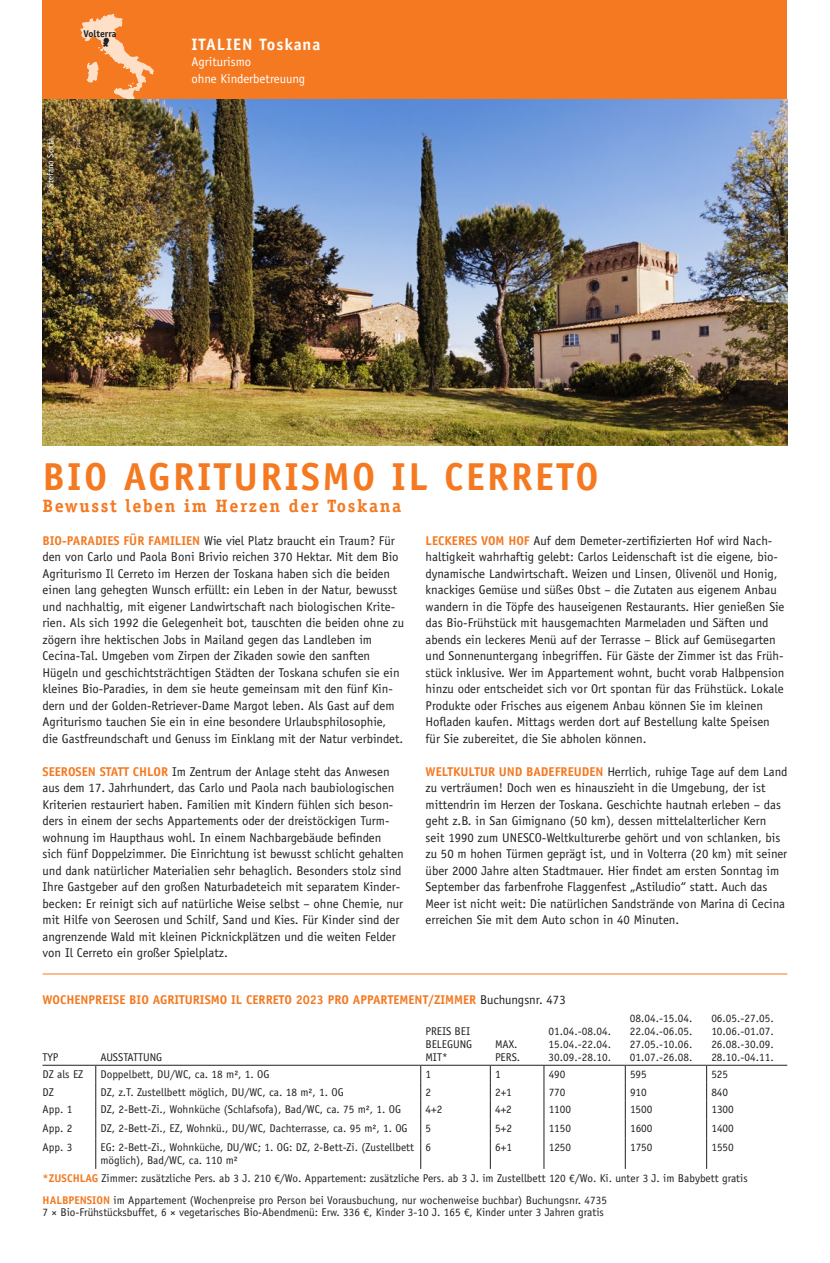
<style>
.page{position:relative;width:830px;height:1263px;background:#fff}
.page>*{position:absolute;margin:0;border:0;box-sizing:border-box;transform-origin:0 0}
.t1{font:700 39px "Officina Sans Std";letter-spacing:.06em;color:#f47921}
.t2{font:700 18px "Officina Serif Std";letter-spacing:.09em;color:#f47921}
.t3{font:700 16.5px "Officina Sans Std";letter-spacing:.06em;color:#fff}
.t4{font:12.75px/16.5px "Officina Sans Std";color:#231f20}
.t5{font:700 12.75px "Officina Sans Std";color:#f47921}
.t6{font:12.75px/16.5px "Officina Sans Std";color:#fff}
.t7{font:11.25px/12.8px "Officina Sans Std";color:#231f20}
.t8{font:700 9.75px "Officina Sans Std";color:#231f20}
.t9{font:9px "Officina Sans Std";color:#fff}
.t10{font:7.5px "Zapf Dingbats Std";color:#231f20}
.s1{font-weight:700;color:#f47921}
.s2{font-weight:400;color:#231f20}
</style>
<div class="page">
<div style="left:43px;top:0;width:744px;height:116px;background:#f47921"></div>
<img style="left:42px;top:99px;width:744px;height:347px">
<hr style="left:43px;top:1065px;width:53px;height:1px;background:#231f20">
<hr style="left:96px;top:1065px;width:324px;height:1px;background:#231f20">
<hr style="left:420px;top:1065px;width:70px;height:1px;background:#231f20">
<hr style="left:490px;top:1065px;width:53px;height:1px;background:#231f20">
<hr style="left:543px;top:1065px;width:82px;height:1px;background:#231f20">
<hr style="left:625px;top:1065px;width:81px;height:1px;background:#231f20">
<hr style="left:706px;top:1065px;width:80px;height:1px;background:#231f20">
<svg style="left:95px;top:1065px;width:1px;height:74px"></svg>
<svg style="left:420px;top:1065px;width:1px;height:74px"></svg>
<svg style="left:489px;top:1065px;width:1px;height:74px"></svg>
<svg style="left:543px;top:1065px;width:1px;height:74px"></svg>
<svg style="left:624px;top:1065px;width:1px;height:74px"></svg>
<svg style="left:706px;top:1065px;width:1px;height:74px"></svg>
<hr style="left:95px;top:1139px;width:1px;height:30px;background:#231f20">
<hr style="left:420px;top:1139px;width:1px;height:30px;background:#231f20">
<hr style="left:489px;top:1139px;width:1px;height:30px;background:#231f20">
<hr style="left:543px;top:1139px;width:1px;height:30px;background:#231f20">
<hr style="left:624px;top:1139px;width:1px;height:30px;background:#231f20">
<hr style="left:706px;top:1139px;width:1px;height:30px;background:#231f20">
<hr style="left:43px;top:974px;width:744px;height:1px;background:#f47921">
<svg style="left:80px;top:14px;width:74px;height:88px"></svg>
<p class="t8" style="left:84px;top:27px;width:34px">Volterra</p>
<p class="t10" style="left:103px;top:37px;width:7px">●</p>
<p class="t9" style="left:45px;top:195px;width:59px;rotate:-90deg">© Stefano Scatà</p>
<p class="t3" style="left:191px;top:34px;width:130px">ITALIEN Toskana</p>
<p class="t6" style="left:191px;top:53px;width:115px">Agriturismo<br>ohne Kinderbetreuung</p>
<h1 class="t1" style="left:43px;top:453px;width:557px">BIO AGRITURISMO IL CERRETO</h1>
<h2 class="t2" style="left:42px;top:494px;width:360px">Bewusst leben im Herzen der Toskana</h2>
<p class="t4" style="left:43px;top:532px;width:363px"><span class="s1">BIO-PARADIES FÜR FAMILIEN</span> Wie viel Platz braucht ein Traum? Für den von Carlo und Paola Boni Brivio reichen 370 Hektar. Mit dem Bio Agriturismo Il Cerreto im Herzen der Toskana haben sich die beiden einen lang gehegten Wunsch erfüllt: ein Leben in der Natur, bewusst und nachhaltig, mit eigener Landwirtschaft nach biologischen Krite&shy;rien. Als sich 1992 die Gelegenheit bot, tauschten die beiden ohne zu zögern ihre hektischen Jobs in Mailand gegen das Landleben im Cecina-Tal. Umgeben vom Zirpen der Zikaden sowie den sanften Hügeln und geschichtsträchtigen Städten der Toskana schufen sie ein kleines Bio-Paradies, in dem sie heute gemeinsam mit den fünf Kin&shy;dern und der Golden-Retriever-Dame Margot leben. Als Gast auf dem Agriturismo tauchen Sie ein in eine besondere Urlaubsphilosophie, die Gastfreundschaft und Genuss im Einklang mit der Natur verbindet.</p>
<p class="t4" style="left:43px;top:763px;width:362px"><span class="s1">SEEROSEN STATT CHLOR</span> Im Zentrum der Anlage steht das Anwesen aus dem 17. Jahrhundert, das Carlo und Paola nach baubiologischen Kriterien restauriert haben. Familien mit Kindern fühlen sich beson&shy;ders in einem der sechs Appartements oder der dreistöckigen Turm&shy;wohnung im Haupthaus wohl. In einem Nachbargebäude befinden sich fünf Doppelzimmer. Die Einrichtung ist bewusst schlicht gehalten und dank natürlicher Materialien sehr behaglich. Besonders stolz sind Ihre Gastgeber auf den großen Naturbadeteich mit separatem Kinder&shy;becken: Er reinigt sich auf natürliche Weise selbst – ohne Chemie, nur mit Hilfe von Seerosen und Schilf, Sand und Kies. Für Kinder sind der angrenzende Wald mit kleinen Picknickplätzen und die weiten Felder von Il Cerreto ein großer Spielplatz.</p>
<p class="t4" style="left:425px;top:532px;width:360px"><span class="s1">LECKERES VOM HOF</span> Auf dem Demeter-zertifizierten Hof wird Nach&shy;haltigkeit wahrhaftig gelebt: Carlos Leidenschaft ist die eigene, bio‑ dynamische Landwirtschaft. Weizen und Linsen, Olivenöl und Honig, knackiges Gemüse und süßes Obst – die Zutaten aus eigenem Anbau wandern in die Töpfe des hauseigenen Restaurants. Hier genießen Sie das Bio-Frühstück mit hausgemachten Marmeladen und Säften und abends ein leckeres Menü auf der Terrasse – Blick auf Gemüsegarten und Sonnenuntergang inbegriffen. Für Gäste der Zimmer ist das Früh&shy;stück inklusive. Wer im Appartement wohnt, bucht vorab Halbpension hinzu oder entscheidet sich vor Ort spontan für das Frühstück. Lokale Produkte oder Frisches aus eigenem Anbau können Sie im kleinen Hofladen kaufen. Mittags werden dort auf Bestellung kalte Speisen für Sie zubereitet, die Sie abholen können.</p>
<p class="t4" style="left:425px;top:763px;width:363px"><span class="s1">WELTKULTUR UND BADEFREUDEN</span> Herrlich, ruhige Tage auf dem Land zu verträumen! Doch wen es hinauszieht in die Umgebung, der ist mittendrin im Herzen der Toskana. Geschichte hautnah erleben – das geht z.B. in San Gimignano (50 km), dessen mittelalterlicher Kern seit 1990 zum UNESCO-Weltkulturerbe gehört und von schlanken, bis zu 50 m hohen Türmen geprägt ist, und in Volterra (20 km) mit seiner über 2000 Jahre alten Stadtmauer. Hier findet am ersten Sonntag im September das farbenfrohe Flaggenfest „Astiludio“ statt. Auch das Meer ist nicht weit: Die natürlichen Sandstrände von Marina di Cecina erreichen Sie mit dem Auto schon in 40 Minuten.</p>
<p class="t5" style="left:43px;top:992px;width:524px">WOCHENPREISE BIO AGRITURISMO IL CERRETO 2023 PRO APPARTEMENT/ZIMMER <span class="s2">Buchungsnr. 473</span></p>
<p class="t7" style="left:43px;top:1050px;width:18px">TYP</p>
<p class="t7" style="left:100px;top:1050px;width:63px">AUSSTATTUNG</p>
<p class="t7" style="left:425px;top:1025px;width:48px">PREIS BEI<br>BELEGUNG<br>MIT*</p>
<p class="t7" style="left:495px;top:1038px;width:27px">MAX.<br>PERS.</p>
<p class="t7" style="left:548px;top:1025px;width:64px;text-align:justify">01.04.-08.04.<br>15.04.-22.04.<br>30.09.-28.10.</p>
<p class="t7" style="left:629px;top:1012px;width:64px;text-align:justify">08.04.-15.04.<br>22.04.-06.05.<br>27.05.-10.06.<br>01.07.-26.08.</p>
<p class="t7" style="left:711px;top:1012px;width:64px;text-align:justify">06.05.-27.05.<br>10.06.-01.07.<br>26.08.-30.09.<br>28.10.-04.11.</p>
<p class="t7" style="left:43px;top:1068px;width:42px">DZ als EZ</p>
<p class="t7" style="left:100px;top:1068px;width:170px">Doppelbett, DU/WC, ca. 18 m², 1. OG</p>
<p class="t7" style="left:425px;top:1068px;width:7px">1</p>
<p class="t7" style="left:495px;top:1068px;width:7px">1</p>
<p class="t7" style="left:548px;top:1068px;width:18px">490</p>
<p class="t7" style="left:629px;top:1068px;width:18px">595</p>
<p class="t7" style="left:711px;top:1068px;width:18px">525</p>
<p class="t7" style="left:43px;top:1085px;width:13px">DZ</p>
<p class="t7" style="left:100px;top:1085px;width:245px">DZ, z.T. Zustellbett möglich, DU/WC, ca. 18 m², 1. OG</p>
<p class="t7" style="left:425px;top:1085px;width:7px">2</p>
<p class="t7" style="left:495px;top:1085px;width:18px">2+1</p>
<p class="t7" style="left:548px;top:1085px;width:18px">770</p>
<p class="t7" style="left:629px;top:1085px;width:18px">910</p>
<p class="t7" style="left:711px;top:1085px;width:18px">840</p>
<p class="t7" style="left:43px;top:1103px;width:31px">App. 1</p>
<p class="t7" style="left:100px;top:1103px;width:302px">DZ, 2-Bett-Zi., Wohnküche (Schlafsofa), Bad/WC, ca. 75 m², 1. OG</p>
<p class="t7" style="left:425px;top:1103px;width:18px">4+2</p>
<p class="t7" style="left:495px;top:1103px;width:18px">4+2</p>
<p class="t7" style="left:548px;top:1103px;width:24px">1100</p>
<p class="t7" style="left:629px;top:1103px;width:24px">1500</p>
<p class="t7" style="left:711px;top:1103px;width:24px">1300</p>
<p class="t7" style="left:43px;top:1122px;width:31px">App. 2</p>
<p class="t7" style="left:100px;top:1122px;width:308px">DZ, 2-Bett-Zi., EZ, Wohnkü., DU/WC, Dachterrasse, ca. 95 m², 1. OG</p>
<p class="t7" style="left:425px;top:1122px;width:7px">5</p>
<p class="t7" style="left:495px;top:1122px;width:18px">5+2</p>
<p class="t7" style="left:548px;top:1122px;width:24px">1150</p>
<p class="t7" style="left:629px;top:1122px;width:24px">1600</p>
<p class="t7" style="left:711px;top:1122px;width:24px">1400</p>
<p class="t7" style="left:43px;top:1141px;width:31px">App. 3</p>
<p class="t7" style="left:100px;top:1141px;width:315px">EG: 2-Bett-Zi., Wohnküche, DU/WC; 1. OG: DZ, 2-Bett-Zi. (Zustellbett möglich), Bad/WC, ca. 110 m²</p>
<p class="t7" style="left:425px;top:1141px;width:7px">6</p>
<p class="t7" style="left:495px;top:1141px;width:18px">6+1</p>
<p class="t7" style="left:548px;top:1141px;width:24px">1250</p>
<p class="t7" style="left:629px;top:1141px;width:24px">1750</p>
<p class="t7" style="left:711px;top:1141px;width:24px">1550</p>
<p class="t7" style="left:43px;top:1167px;width:706px;line-height:22px"><span class="s1">*ZUSCHLAG</span> Zimmer: zusätzliche Pers. ab 3 J. 210 €/Wo. Appartement: zusätzliche Pers. ab 3 J. im Zustellbett 120 €/Wo. Ki. unter 3 J. im Babybett gratis<br><span class="s1">HALBPENSION</span> im Appartement (Wochenpreise pro Person bei Vorausbuchung, nur wochenweise buchbar) Buchungsnr. 4735</p>
<p class="t7" style="left:43px;top:1206px;width:562px">7 × Bio-Frühstücksbuffet, 6 × vegetarisches Bio-Abendmenü: Erw. 336 €, Kinder 3-10 J. 165 €, Kinder unter 3 Jahren gratis</p>
</div>
